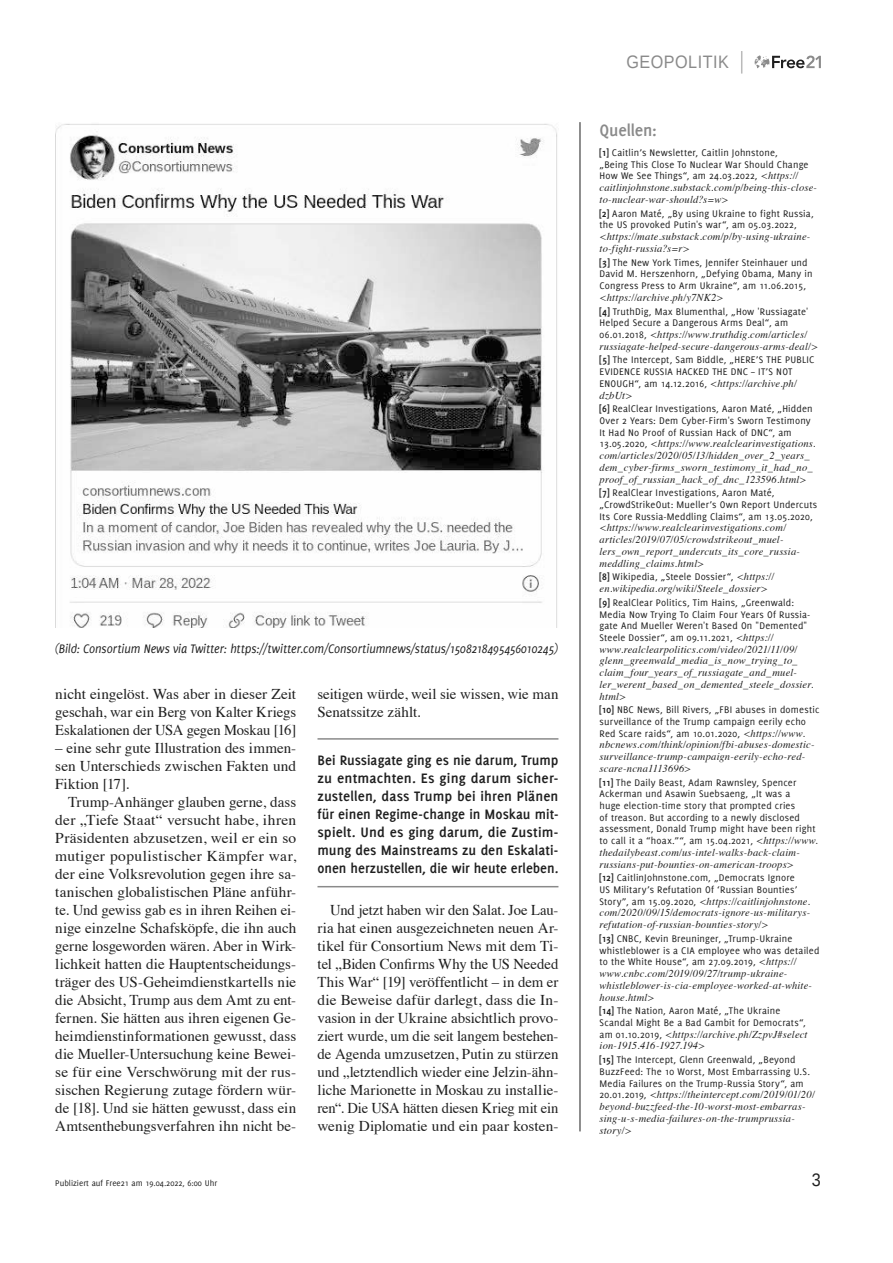
<style>
.page{position:relative;width:893px;height:1263px;background:#fff}
.page>*{position:absolute;margin:0;border:0;box-sizing:border-box;transform-origin:0 0}
.t1{font:18px "Liberation Sans";letter-spacing:.03em;color:#8a8a8a;scale:.9 1}
.t2{font:700 18px "Delicious";letter-spacing:-.01em;color:#8a8a8a}
.t3{font:18px "Liberation Sans";color:#1f1f1f;scale:.9 1}
.t4{font:15px/18px "Times";color:#1f1f1f;text-align:justify}
.t5{font:700 15px/18px "Delicious";color:#1f1f1f;text-align:justify}
.t6{font:italic 13.5px "Delicious";letter-spacing:-.01em;color:#1f1f1f;scale:.93 1}
.t7{font:10.5px/11.7px "Delicious";letter-spacing:.015em;color:#1f1f1f}
.t8{font:italic 10.5px/11.7px "Times";letter-spacing:.02em;color:#1f1f1f}
.t9{font:9px "Delicious";color:#1f1f1f}
.s1{font-weight:700}
.s2{font-family:"Times";font-style:italic}
.s3{font-family:"Delicious";font-style:normal}
</style>
<div class="page">
<svg style="left:755px;top:55px;width:66px;height:13px"></svg>
<svg style="left:741px;top:51px;width:1px;height:23px"></svg>
<hr style="left:317px;top:738px;width:241px;height:2px;background:#8a8a8a">
<hr style="left:317px;top:886px;width:241px;height:1px;background:#8a8a8a">
<img style="left:55px;top:124px;width:502px;height:503px">
<hr style="left:580px;top:122px;width:1px;height:1009px;background:#1f1f1f">
<p class="t6" style="left:55px;top:641px;width:543px">(Bild: Consortium News via Twitter: https://twitter.com/Consortiumnews/status/1508218495456010245)</p>
<h2 class="t4" style="left:55px;top:684px;width:242px">nicht eingelöst. Was aber in dieser Zeit geschah, war ein Berg von Kalter Kriegs Eskalationen der USA gegen Moskau [16]</h2>
<h2 class="t4" style="left:55px;top:738px;width:242px">– eine sehr gute Illustration des immen&shy;sen Unterschieds zwischen Fakten und Fiktion [17].</h2>
<p class="t4" style="left:55px;top:792px;width:242px;text-indent:13px">Trump-Anhänger glauben gerne, dass der „Tiefe Staat“ versucht habe, ihren Präsidenten abzusetzen, weil er ein so mutiger populistischer Kämpfer war, der eine Volksrevolution gegen ihre sa&shy;tanischen globalistischen Pläne anführ&shy;te. Und gewiss gab es in ihren Reihen ei&shy;nige einzelne Schafsköpfe, die ihn auch gerne losgeworden wären. Aber in Wirk&shy;lichkeit hatten die Hauptentscheidungs&shy;träger des US-Geheimdienstkartells nie die Absicht, Trump aus dem Amt zu ent&shy;fernen. Sie hätten aus ihren eigenen Ge&shy;heimdienstinformationen gewusst, dass die Mueller-Untersuchung keine Bewei&shy;se für eine Verschwörung mit der rus&shy;sischen Regierung zutage fördern wür&shy;de [18]. Und sie hätten gewusst, dass ein Amtsenthebungsverfahren ihn nicht be-</p>
<h2 class="t4" style="left:317px;top:684px;width:242px">seitigen würde, weil sie wissen, wie man<br>Senatssitze zählt.</h2>
<p class="t5" style="left:317px;top:751px;width:242px">Bei Russiagate ging es nie darum, Trump zu entmachten. Es ging darum sicher&shy;zustellen, dass Trump bei ihren Plänen für einen Regime-change in Moskau mit&shy;spielt. Und es ging darum, die Zustim&shy;mung des Mainstreams zu den Eskalati&shy;onen herzustellen, die wir heute erleben.</p>
<p class="t4" style="left:317px;top:900px;width:242px;text-indent:13px">Und jetzt haben wir den Salat. Joe Lau&shy;ria hat einen ausgezeichneten neuen Ar&shy;tikel für Consortium News mit dem Ti&shy;tel „Biden Confirms Why the US Needed This War“ [19] veröffentlicht – in dem er die Beweise dafür darlegt, dass die In&shy;vasion in der Ukraine absichtlich provo&shy;ziert wurde, um die seit langem bestehen&shy;de Agenda umzusetzen, Putin zu stürzen und „letztendlich wieder eine Jelzin-ähn&shy;liche Marionette in Moskau zu installie&shy;ren“. Die USA hätten diesen Krieg mit ein wenig Diplomatie und ein paar kosten-</p>
<h1 class="t1" style="left:626px;top:51px;width:115px">GEOPOLITIK</h1>
<h1 class="t2" style="left:600px;top:120px;width:59px">Quellen:</h1>
<p class="t7" style="left:600px;top:147px;width:210px"><span class="s1">[1]</span> Caitlin’s Newsletter, Caitlin Johnstone, „Being This Close To Nuclear War Should Change<br>How We See Things“, am 24.03.2022, <span class="s2">&lt;https://</span></p>
<p class="t8" style="left:600px;top:181px;width:219px">caitlinjohnstone.substack.com/p/being-this-close&shy;to-nuclear-war-should?s=w&gt;</p>
<p class="t7" style="left:600px;top:207px;width:216px"><span class="s1">[2]</span> Aaron Maté, „By using Ukraine to fight Russia, the US provoked Putin's war“, am 05.03.2022,</p>
<p class="t8" style="left:600px;top:230px;width:212px">&lt;https://mate.substack.com/p/by-using-ukraine&shy;to-fight-russia?s=r&gt;</p>
<p class="t7" style="left:600px;top:256px;width:214px"><span class="s1">[3]</span> The New York Times, Jennifer Steinhauer und<br>David M. Herszenhorn, „Defying Obama, Many in<br>Congress Press to Arm Ukraine“, am 11.06.2015,</p>
<p class="t8" style="left:600px;top:291px;width:125px">&lt;https://archive.ph/y7NK2&gt;</p>
<p class="t7" style="left:600px;top:305px;width:210px"><span class="s1">[4]</span> TruthDig, Max Blumenthal, „How 'Russiagate'<br>Helped Secure a Dangerous Arms Deal“, am</p>
<p class="t8" style="left:600px;top:328px;width:220px"><span class="s3">06.01.2018,</span> &lt;https://www.truthdig.com/articles/ russiagate-helped-secure-dangerous-arms-deal/&gt;</p>
<p class="t7" style="left:600px;top:354px;width:216px"><span class="s1">[5]</span> The Intercept, Sam Biddle, „HERE’S THE PUBLIC<br>EVIDENCE RUSSIA HACKED THE DNC – IT’S NOT<br>ENOUGH“, am 14.12.2016, <span class="s2">&lt;https://archive.ph/</span></p>
<p class="t8" style="left:600px;top:388px;width:34px">dzbUt&gt;</p>
<p class="t7" style="left:600px;top:403px;width:215px"><span class="s1">[6]</span> RealClear Investigations, Aaron Maté, „Hidden<br>Over 2 Years: Dem Cyber-Firm's Sworn Testimony<br>It Had No Proof of Russian Hack of DNC“, am</p>
<p class="t8" style="left:600px;top:437px;width:217px"><span class="s3">13.05.2020,</span> &lt;https://www.realclearinvestigations. com/articles/2020/05/13/hidden_over_2_years_ dem_cyber-firms_sworn_testimony_it_had_no_ proof_of_russian_hack_of_dnc_123596.html&gt;</p>
<p class="t7" style="left:600px;top:487px;width:219px"><span class="s1">[7]</span> RealClear Investigations, Aaron Maté, „CrowdStrikeOut: Mueller’s Own Report Undercuts<br>Its Core Russia-Meddling Claims“, am 13.05.2020,</p>
<p class="t8" style="left:600px;top:521px;width:202px">&lt;https://www.realclearinvestigations.com/ articles/2019/07/05/crowdstrikeout_muel&shy;lers_own_report_undercuts_its_core_russia&shy;meddling_claims.html&gt;</p>
<p class="t7" style="left:600px;top:571px;width:176px"><span class="s1">[8]</span> Wikipedia, „Steele Dossier“, <span class="s2">&lt;https://</span></p>
<p class="t8" style="left:600px;top:582px;width:170px">en.wikipedia.org/wiki/Steele_dossier&gt;</p>
<p class="t7" style="left:600px;top:596px;width:212px"><span class="s1">[9]</span> RealClear Politics, Tim Hains, „Greenwald:<br>Media Now Trying To Claim Four Years Of Russia&shy;gate And Mueller Weren't Based On "Demented" Steele Dossier“, am 09.11.2021, <span class="s2">&lt;https://</span></p>
<p class="t8" style="left:600px;top:643px;width:215px">www.realclearpolitics.com/video/2021/11/09/ glenn_greenwald_media_is_now_trying_to_ claim_four_years_of_russiagate_and_muel&shy;ler_werent_based_on_demented_steele_dossier. html&gt;</p>
<p class="t7" style="left:600px;top:704px;width:221px"><span class="s1">[10]</span> NBC News, Bill Rivers, „FBI abuses in domestic surveillance of the Trump campaign eerily echo<br>Red Scare raids“, am 10.01.2020, <span class="s2">&lt;https://www.</span></p>
<p class="t8" style="left:600px;top:738px;width:216px">nbcnews.com/think/opinion/fbi-abuses-domestic&shy;surveillance-trump-campaign-eerily-echo-red&shy;scare-ncna1113696&gt;</p>
<p class="t7" style="left:600px;top:776px;width:220px"><span class="s1">[11]</span> The Daily Beast, Adam Rawnsley, Spencer Ackerman und Asawin Suebsaeng, „It was a<br>huge election-time story that prompted cries<br>of treason. But according to a newly disclosed assessment, Donald Trump might have been right to call it a “hoax.”“, am 15.04.2021, <span class="s2">&lt;https://www.</span></p>
<p class="t8" style="left:600px;top:846px;width:202px">thedailybeast.com/us-intel-walks-back-claim&shy;russians-put-bounties-on-american-troops&gt;</p>
<p class="t7" style="left:600px;top:872px;width:200px"><span class="s1">[12]</span> CaitlinJohnstone.com, „Democrats Ignore<br>US Military’s Refutation Of ‘Russian Bounties’</p>
<p class="t8" style="left:600px;top:895px;width:212px;text-align:justify"><span class="s3">Story”, am 15.09.2020,</span> &lt;https://caitlinjohnstone. com/2020/09/15/democrats-ignore-us-militarys&shy;refutation-of-russian-bounties-story/&gt;</p>
<p class="t7" style="left:600px;top:932px;width:221px"><span class="s1">[13]</span> CNBC, Kevin Breuninger, „Trump-Ukraine whistleblower is a CIA employee who was detailed to the White House“, am 27.09.2019, <span class="s2">&lt;https://</span></p>
<p class="t8" style="left:600px;top:967px;width:214px">www.cnbc.com/2019/09/27/trump-ukraine&shy;whistleblower-is-cia-employee-worked-at-white&shy;house.html&gt;</p>
<p class="t7" style="left:600px;top:1005px;width:208px"><span class="s1">[14]</span> The Nation, Aaron Maté, „The Ukraine<br>Scandal Might Be a Bad Gambit for Democrats“,</p>
<p class="t8" style="left:600px;top:1028px;width:209px"><span class="s3">am 01.10.2019,</span> &lt;https://archive.ph/ZzpvJ#select ion-1915.416-1927.194&gt;</p>
<p class="t7" style="left:600px;top:1054px;width:212px"><span class="s1">[15]</span> The Intercept, Glenn Greenwald, „Beyond<br>BuzzFeed: The 10 Worst, Most Embarrassing U.S.<br>Media Failures on the Trump-Russia Story“, am</p>
<p class="t8" style="left:600px;top:1088px;width:217px"><span class="s3">20.01.2019,</span> &lt;https://theintercept.com/2019/01/20/ beyond-buzzfeed-the-10-worst-most-embarras&shy;sing-u-s-media-failures-on-the-trumprussia&shy;story/&gt;</p>
<p class="t9" style="left:55px;top:1177px;width:163px">Publiziert auf Free21 am 19.04.2022, 6:00 Uhr</p>
<h1 class="t3" style="left:812px;top:1168px;width:12px">3</h1>
</div>
